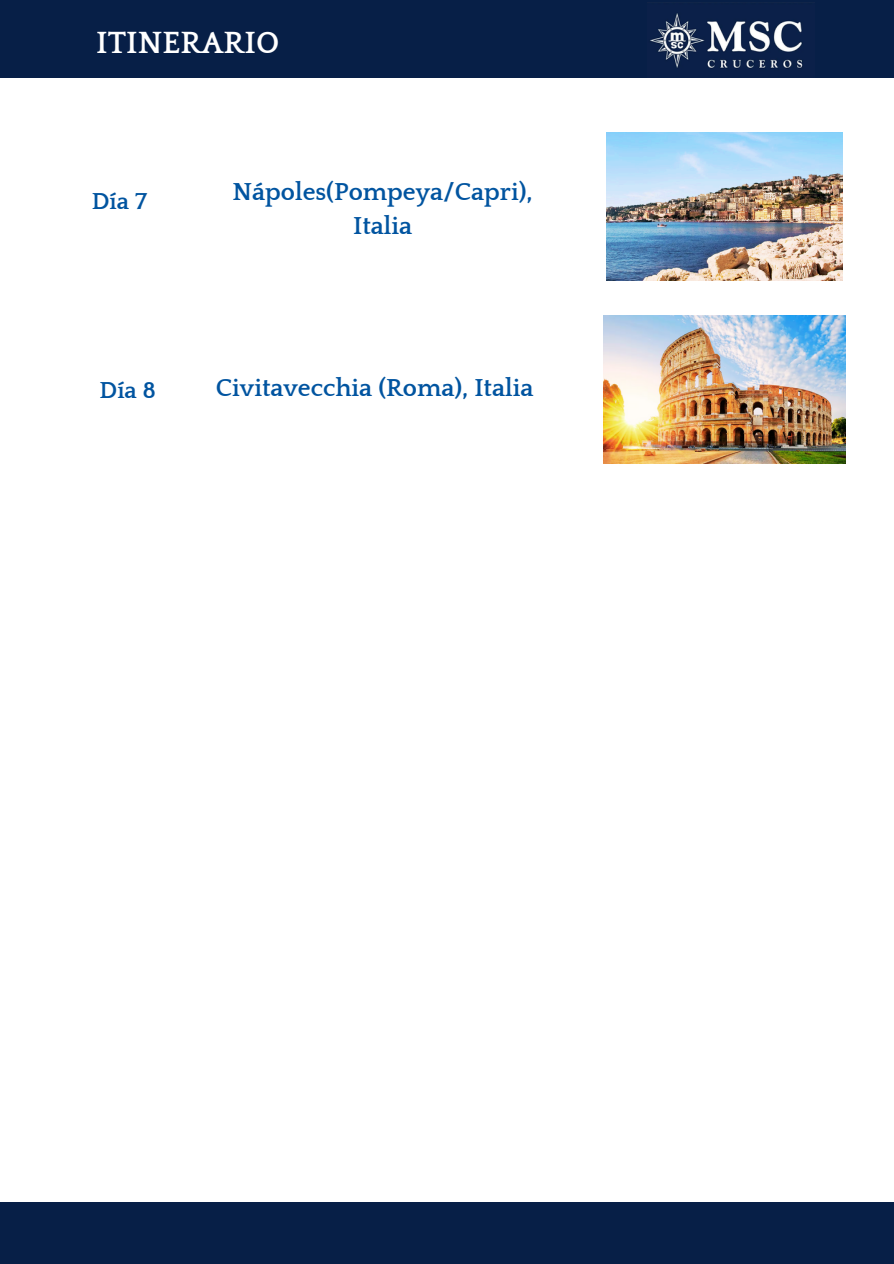
<style>
.page{position:relative;width:894px;height:1264px;background:#fff}
.page>*{position:absolute;margin:0;border:0;box-sizing:border-box;transform-origin:0 0}
.t1{font:700 31.5px "Quattrocento";color:#fff}
.t2{font:700 25.2px/34.8px "Quattrocento";color:#0154a0;text-align:center}
.t3{font:700 23.7px "Quattrocento";color:#0154a0}
</style>
<div class="page">
<div style="left:0;top:0;width:893px;height:77px;background:#071f47"></div>
<img style="left:650px;top:13px;width:153px;height:56px">
<img style="left:606px;top:133px;width:236px;height:147px">
<div style="left:0;top:1202px;width:893px;height:61px;background:#071f47"></div>
<img style="left:603px;top:315px;width:242px;height:148px">
<h1 class="t1" style="left:96px;top:26px;width:184px">ITINERARIO</h1>
<p class="t3" style="left:92px;top:189px;width:57px">Día 7</p>
<p class="t2" style="left:232px;top:175px;width:301px">Nápoles(Pompeya/Capri),<br>Italia</p>
<p class="t3" style="left:99px;top:377px;width:58px">Día 8</p>
<p class="t2" style="left:216px;top:371px;width:319px">Civitavecchia (Roma), Italia</p>
</div>
